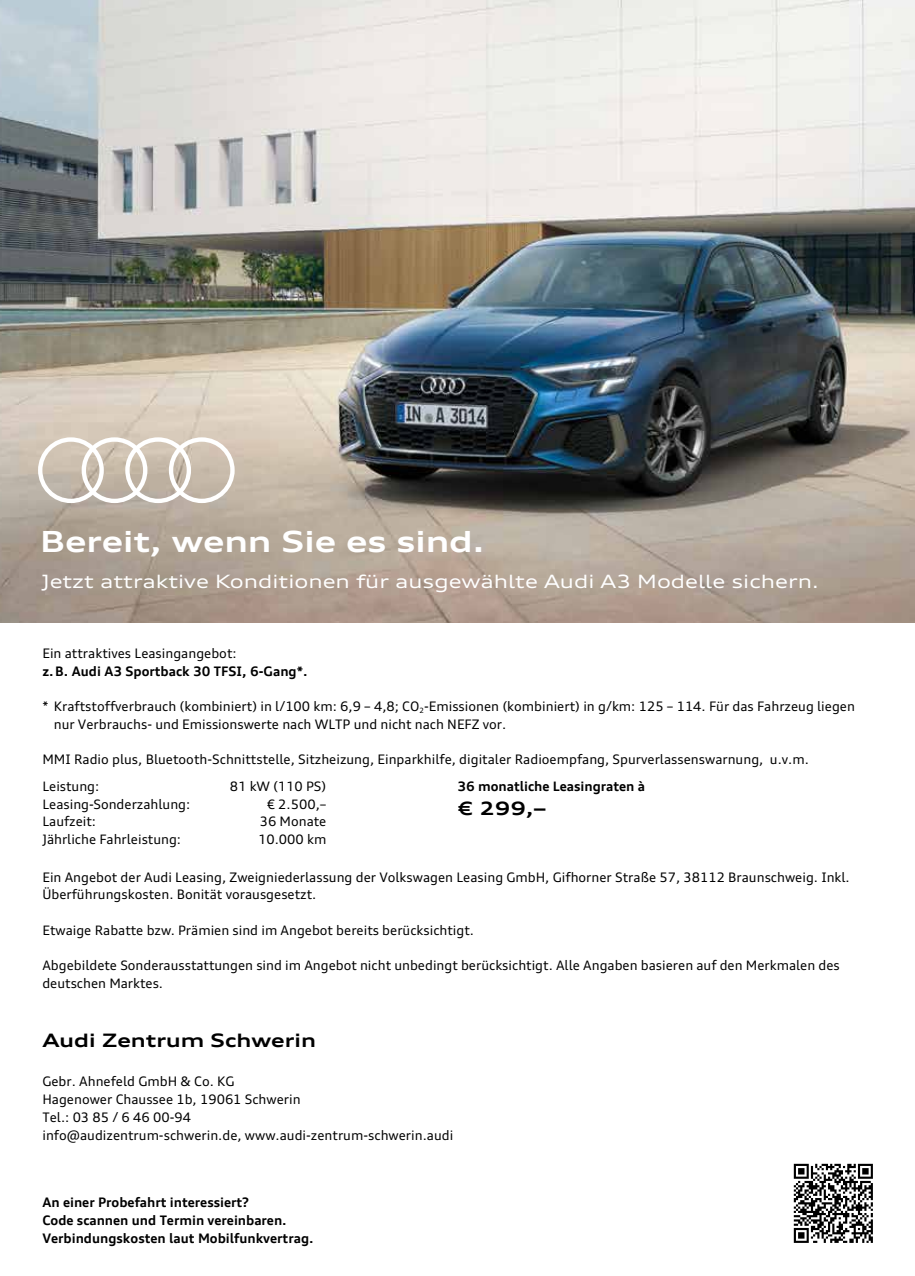
<style>
.page{position:relative;width:915px;height:1276px;background:#fff}
.page>*{position:absolute;margin:0;border:0;box-sizing:border-box;transform-origin:0 0}
.t1{font:700 expanded 29.25px "Audi Type";color:#fff}
.t2{font:expanded 18.45px "Audi Type";color:#fff}
.t3{font:700 expanded 18.45px "Audi Type";color:#000}
.t4{font:13.05px/17.9px "Audi Type";color:#000}
.t5{font:700 13.05px/17.9px "Audi Type";color:#000}
</style>
<div class="page">
<img style="left:0;top:0;width:914px;height:623px">
<svg style="left:38px;top:437px;width:196px;height:66px"></svg>
<img style="left:793px;top:1163px;width:80px;height:80px">
<h1 class="t1" style="left:40px;top:524px;width:445px">Bereit, wenn Sie es sind.</h1>
<h2 class="t2" style="left:42px;top:570px;width:777px">Jetzt attraktive Konditionen für ausgewählte Audi A3 Modelle sichern.</h2>
<p class="t4" style="left:42px;top:644px;width:196px">Ein attraktives Leasingangebot:</p>
<p class="t5" style="left:42px;top:662px;width:266px">z.B. Audi A3 Sportback 30 TFSI, 6-Gang*.</p>
<p class="t4" style="left:54px;top:697px;width:802px;text-indent:-11px">* Kraftstoffverbrauch (kombiniert) in l/100 km: 6,9 – 4,8; CO<sub>2</sub>-Emissionen (kombiniert) in g/km: 125 – 114. Für das Fahrzeug liegen nur Verbrauchs- und Emissionswerte nach WLTP und nicht nach NEFZ vor.</p>
<p class="t4" style="left:42px;top:746px;width:767px;line-height:26.2px">MMI Radio plus, Bluetooth-Schnittstelle, Sitzheizung, Einparkhilfe, digitaler Radioempfang, Spurverlassenswarnung, u.v.m.<br>Leistung:</p>
<p class="t5" style="left:457px;top:777px;width:189px">36 monatliche Leasingraten à</p>
<h2 class="t3" style="left:457px;top:797px;width:90px">€ 299,–</h2>
<p class="t4" style="left:230px;top:777px;width:98px">81 kW (110 PS)</p>
<p class="t4" style="left:42px;top:795px;width:149px">Leasing-Sonderzahlung:</p>
<p class="t4" style="left:266px;top:795px;width:61px">€ 2.500,–</p>
<p class="t4" style="left:42px;top:812px;width:55px">Laufzeit:</p>
<p class="t4" style="left:260px;top:812px;width:68px">36 Monate</p>
<p class="t4" style="left:42px;top:830px;width:140px">Jährliche Fahrleistung:</p>
<p class="t4" style="left:258px;top:830px;width:70px">10.000 km</p>
<p class="t4" style="left:42px;top:868px;width:808px">Ein Angebot der Audi Leasing, Zweigniederlassung der Volkswagen Leasing GmbH, Gifhorner Straße 57, 38112 Braunschweig. Inkl.<br>Überführungskosten. Bonität vorausgesetzt.</p>
<p class="t4" style="left:42px;top:921px;width:433px">Etwaige Rabatte bzw. Prämien sind im Angebot bereits berücksichtigt.</p>
<p class="t4" style="left:42px;top:956px;width:798px">Abgebildete Sonderausstattungen sind im Angebot nicht unbedingt berücksichtigt. Alle Angaben basieren auf den Merkmalen des deutschen Marktes.</p>
<h2 class="t3" style="left:42px;top:1028px;width:275px">Audi Zentrum Schwerin</h2>
<p class="t4" style="left:42px;top:1072px;width:412px">Gebr. Ahnefeld GmbH &amp; Co. KG<br>Hagenower Chaussee 1b, 19061 Schwerin<br>Tel.: 03 85 / 6 46 00-94<br>info@audizentrum-schwerin.de, www.audi-zentrum-schwerin.audi</p>
<p class="t5" style="left:42px;top:1193px;width:273px">An einer Probefahrt interessiert?<br>Code scannen und Termin vereinbaren.<br>Verbindungskosten laut Mobilfunkvertrag.</p>
</div>
